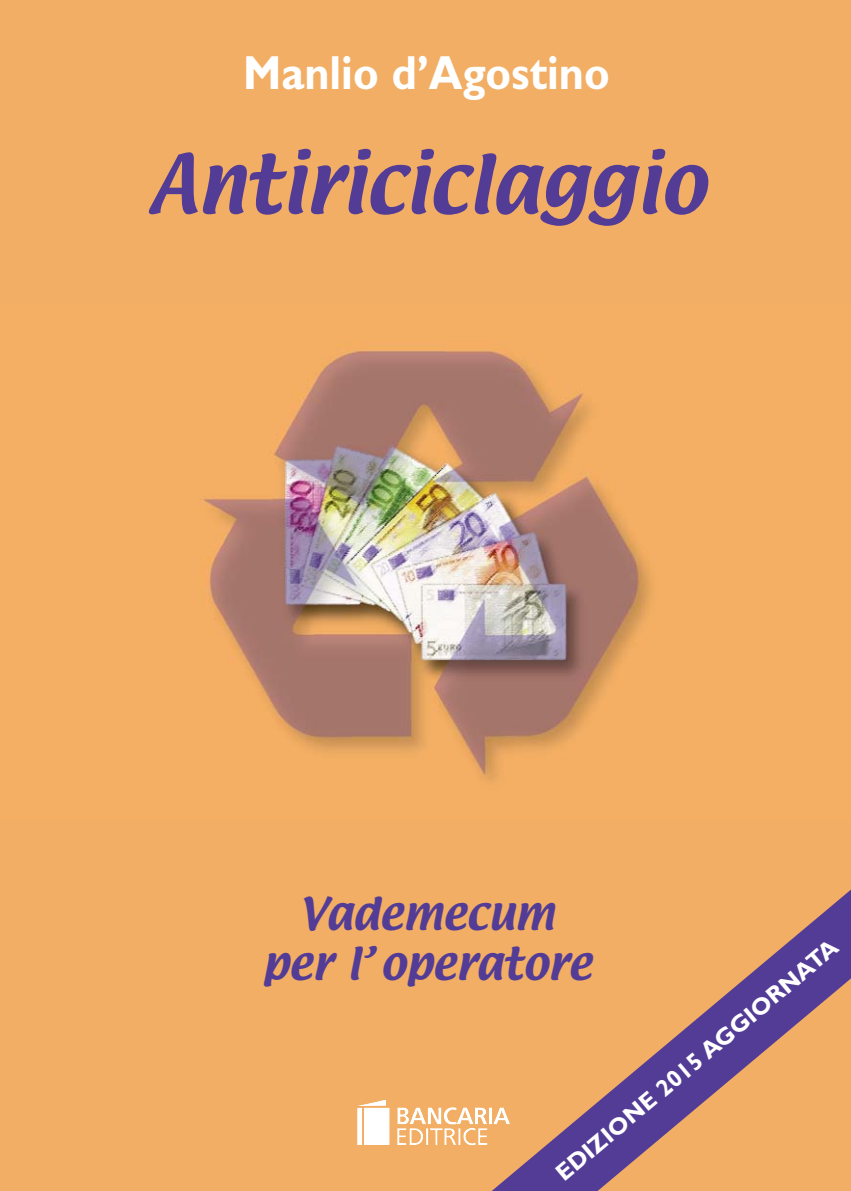
<style>
.page{position:relative;width:851px;height:1191px;background:#fff}
.page>*{position:absolute;margin:0;border:0;box-sizing:border-box;transform-origin:0 0}
.t1{font:72px "Textile";color:#533c96}
.t2{font:700 48px "Gill Sans";color:#fff;scale:.9 1}
.t3{font:40px/50px "Textile";color:#533c96;text-align:center}
.t4{font:700 24px "Gill Sans";color:#fff}
</style>
<div class="page">
<div style="left:0;top:0;width:850px;height:1191px;background:#f2ae64"></div>
<img style="left:357px;top:1100px;width:102px;height:45px">
<img style="left:203px;top:350px;width:448px;height:431px">
<img style="left:283px;top:445px;width:284px;height:216px">
<svg style="left:459px;top:890px;width:391px;height:301px"></svg>
<p class="t2" style="left:243px;top:57px;width:409px">Manlio d’Agostino</p>
<h1 class="t1" style="left:149px;top:153px;width:557px">Antiriciclaggio</h1>
<p class="t3" style="left:262px;top:892px;width:331px">Vademecum per l’ operatore</p>
<p class="t4" style="left:553px;top:1169px;width:362px;rotate:-40deg">EDIZIONE 2015 AGGIORNATA</p>
</div>
